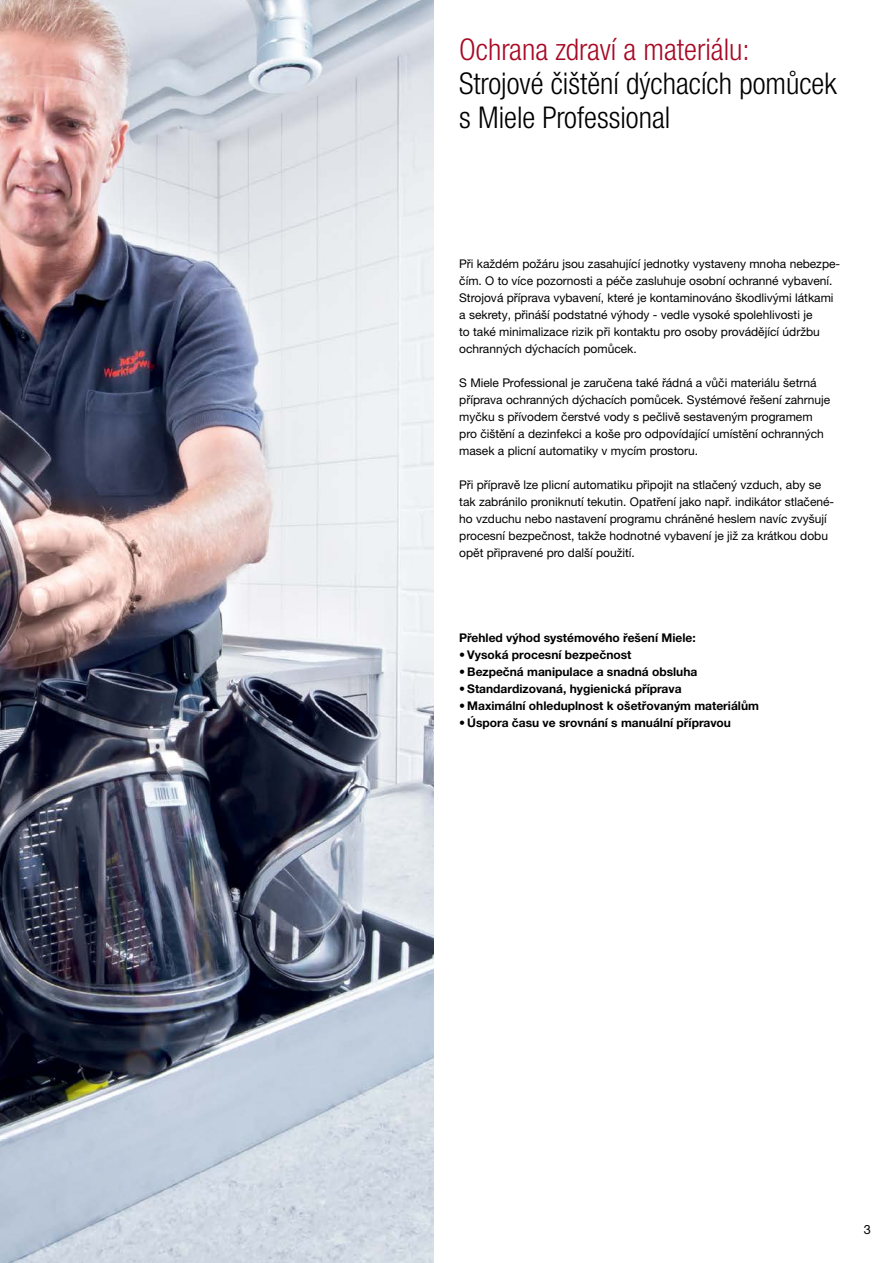
<style>
.page{position:relative;width:893px;height:1263px;background:#fff}
.page>*{position:absolute;margin:0;border:0;box-sizing:border-box;transform-origin:0 0}
.t1{font:300 condensed 30px/34px "Helvetica Neue LTW1 G";color:#000}
.t2{font:300 condensed 30px "Helvetica Neue LTW1 G";color:#a70925}
.t3{font:12.75px "Helvetica Neue LTW1 G";color:#000}
.t4{font:12px/17px "Helvetica Neue LTW1 G";color:#000}
.t5{font:700 12px "Helvetica Neue LTW1 G";color:#000}
.s1{font-weight:400}
</style>
<div class="page">
<img style="left:0;top:0;width:434px;height:1263px">
<h1 class="t2" style="left:459px;top:32px;width:292px">Ochrana zdraví a materiálu:</h1>
<h1 class="t1" style="left:459px;top:66px;width:379px">Strojové čištění dýchacích pomůcek s Miele Professional</h1>
<p class="t4" style="left:459px;top:255px;width:382px">Při každém požáru jsou zasahující jednotky vystaveny mnoha nebezpe&shy;čím. O to více pozornosti a péče zasluhuje osobní ochranné vybavení.<br>Strojová příprava vybavení, které je kontaminováno škodlivými látkami a sekrety, přináší podstatné výhody - vedle vysoké spolehlivosti je<br>to také minimalizace rizik při kontaktu pro osoby provádějící údržbu ochranných dýchacích pomůcek.</p>
<p class="t4" style="left:459px;top:374px;width:373px">S Miele Professional je zaručena také řádná a vůči materiálu šetrná příprava ochranných dýchacích pomůcek. Systémové řešení zahrnuje myčku s přívodem čerstvé vody s pečlivě sestaveným programem pro čištění a dezinfekci a koše pro odpovídající umístění ochranných masek a plicní automatiky v mycím prostoru.</p>
<p class="t4" style="left:459px;top:476px;width:377px">Při přípravě lze plicní automatiku připojit na stlačený vzduch, aby se tak zabránilo proniknutí tekutin. Opatření jako např. indikátor stlačené&shy;ho vzduchu nebo nastavení programu chráněné heslem navíc zvyšují procesní bezpečnost, takže hodnotné vybavení je již za krátkou dobu opět připravené pro další použití.</p>
<p class="t5" style="left:459px;top:630px;width:238px">Přehled výhod systémového řešení Miele:</p>
<p class="t5" style="left:459px;top:647px;width:174px"><span class="s1">•</span> Vysoká procesní bezpečnost</p>
<p class="t5" style="left:459px;top:664px;width:240px"><span class="s1">•</span> Bezpečná manipulace a snadná obsluha</p>
<p class="t5" style="left:459px;top:681px;width:224px"><span class="s1">•</span> Standardizovaná, hygienická příprava</p>
<p class="t5" style="left:459px;top:698px;width:301px"><span class="s1">•</span> Maximální ohleduplnost k ošetřovaným materiálům</p>
<p class="t5" style="left:459px;top:715px;width:273px"><span class="s1">•</span> Úspora času ve srovnání s manuální přípravou</p>
<p class="t3" style="left:864px;top:1221px;width:9px">3</p>
</div>
